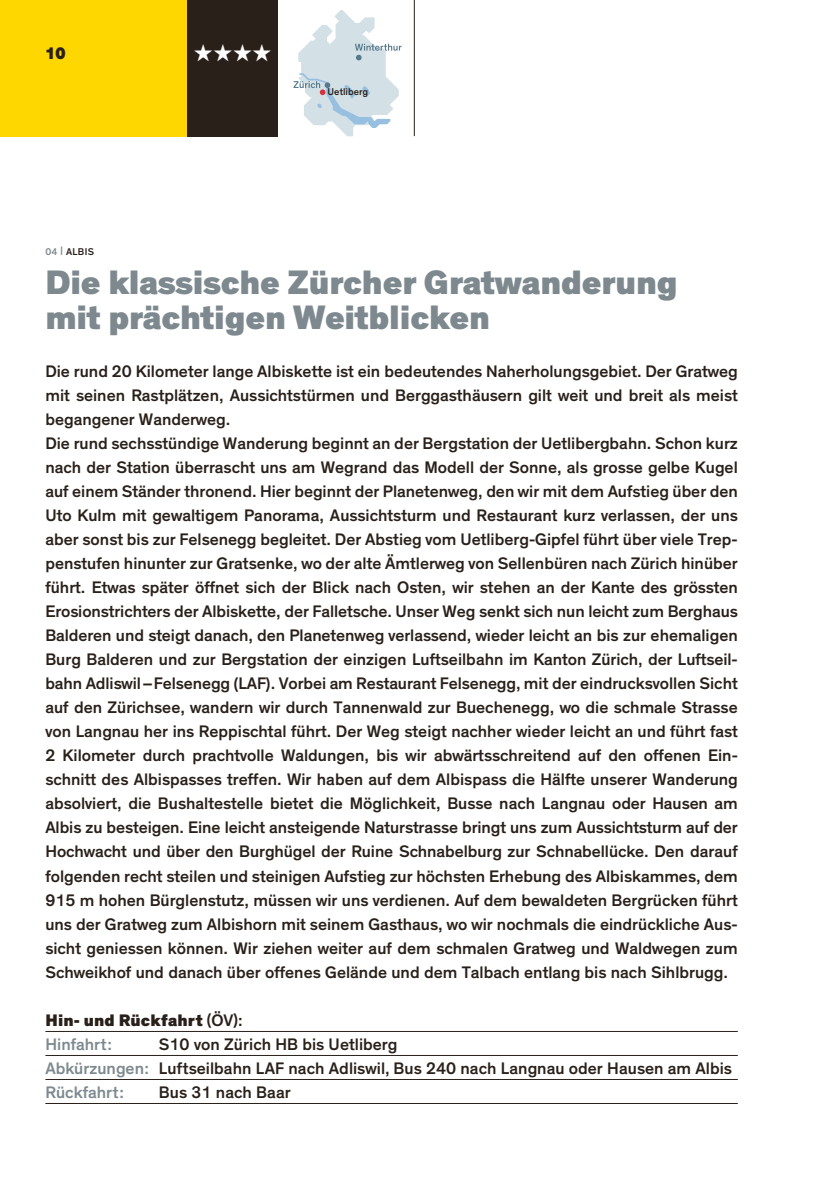
<style>
.page{position:relative;width:840px;height:1191px;background:#fff}
.page>*{position:absolute;margin:0;border:0;box-sizing:border-box;transform-origin:0 0}
.t1{font:900 34.4px/35px "Theinhardt";letter-spacing:-.005em;color:#7d898e}
.t2{font:24px "Zapf Dingbats";color:#fff}
.t3{font:500 17px/24px "Theinhardt";color:#29201a}
.t4{font:900 17px/24px "Theinhardt";letter-spacing:.005em;color:#29201a}
.t5{font:500 10px "Theinhardt";letter-spacing:.005em;color:#29201a}
.s1{color:#7d898e}
.s2{font-weight:500}
.s3{font-weight:500;color:#7d898e}
</style>
<div class="page">
<div style="left:0;top:0;width:187px;height:136px;background:#ffd700"></div>
<div style="left:187px;top:0;width:91px;height:136px;background:#29201a"></div>
<hr style="left:414px;top:0;width:1px;height:136px;background:#29201a">
<hr style="left:45px;top:1031px;width:692px;height:1px;background:#29201a">
<hr style="left:45px;top:1055px;width:692px;height:1px;background:#29201a">
<hr style="left:45px;top:1079px;width:692px;height:1px;background:#29201a">
<hr style="left:45px;top:1103px;width:692px;height:1px;background:#29201a">
<svg style="left:293px;top:10px;width:108px;height:127px"></svg>
<p class="t4" style="left:45px;top:41px;width:22px">10</p>
<h2 class="t2" style="left:193px;top:41px;width:80px">★★★★</h2>
<p class="t5" style="left:327px;top:86px;width:42px">Uetliberg</p>
<p class="t5" style="left:45px;top:245px;width:50px"><span class="s1">04 |</span> ALBIS</p>
<h1 class="t1" style="left:45px;top:266px;width:633px">Die klassische Zürcher Gratwanderung mit prächtigen Weitblicken</h1>
<p class="t3" style="left:45px;top:360px;width:693px">Die rund 20 Kilometer lange Albiskette ist ein bedeutendes Naherholungsgebiet. Der Gratweg mit seinen Rastplätzen, Aussichtstürmen und Berggasthäusern gilt weit und breit als meist begangener Wanderweg.<br>Die rund sechsstündige Wanderung beginnt an der Bergstation der Uetlibergbahn. Schon kurz nach der Station überrascht uns am Wegrand das Modell der Son ne, als grosse gelbe Kugel auf einem Ständer thronend. Hier beginnt der Planetenweg, den wir mit dem Aufstieg über den Uto Kulm mit gewaltigem Panorama, Aussichtsturm und Restaurant kurz ver lassen, der uns aber sonst bis zur Felsenegg begleitet. Der Abstieg vom Uetliberg-Gipfel führt über viele Trep&shy;pen stufen hinunter zur Gratsenke, wo der alte Ämtlerweg von Sel len büren nach Zürich hinüber führt. Etwas später öffnet sich der Blick nach Osten, wir stehen an der Kante des grössten Erosionstrichters der Albiskette, der Falletsche. Unser Weg senkt sich nun leicht zum Berghaus Balderen und steigt danach, den Planetenweg verlassend, wieder leicht an bis zur ehemaligen Burg Balderen und zur Bergstation der einzigen Luftseilbahn im Kanton Zürich, der Luftseil&shy;bahn Adliswil–Felsenegg (LAF). Vorbei am Restaurant Felsenegg, mit der eindrucksvollen Sicht auf den Zürichsee, wandern wir durch Tannenwald zur Buechenegg, wo die schmale Strasse von Langnau her ins Reppischtal führt. Der Weg steigt nachher wieder leicht an und führt fast 2 Kilometer durch prachtvolle Waldungen, bis wir abwärtsschreitend auf den offenen Ein&shy;schnitt des Albispasses treffen. Wir haben auf dem Albispass die Hälfte un serer Wanderung absolviert, die Bushaltestelle bietet die Möglichkeit, Busse nach Langnau oder Hausen am Albis zu besteigen. Eine leicht ansteigende Naturstrasse bringt uns zum Aussichtsturm auf der Hochwacht und über den Burghügel der Ruine Schnabelburg zur Schnabellücke. Den darauf folgenden recht steilen und steinigen Aufstieg zur höchsten Erhebung des Albiskammes, dem 915 m hohen Bürglenstutz, müssen wir uns verdienen. Auf dem bewal de ten Bergrücken führt uns der Gratweg zum Albishorn mit seinem Gasthaus, wo wir nochmals die eindrückliche Aus&shy;sicht geniessen können. Wir ziehen weiter auf dem schmalen Gratweg und Waldwegen zum Schweikhof und danach über offenes Gelände und dem Talbach entlang bis nach Sihlbrugg.</p>
<p class="t4" style="left:45px;top:1008px;width:199px">Hin- und Rückfahrt <span class="s2">(ÖV):<br></span><span class="s3">Hinfahrt:</span></p>
<p class="t3" style="left:45px;top:1032px;width:687px;text-indent:113px">S10 von Zürich HB bis Uetliberg<br><span class="s1">Abkürzungen:</span> Luftseilbahn LAF nach Adliswil, Bus 240 nach Langnau oder Hausen am Albis<br><span class="s1">Rückfahrt:</span></p>
<p class="t3" style="left:159px;top:1080px;width:133px">Bus 31 nach Baar</p>
</div>
